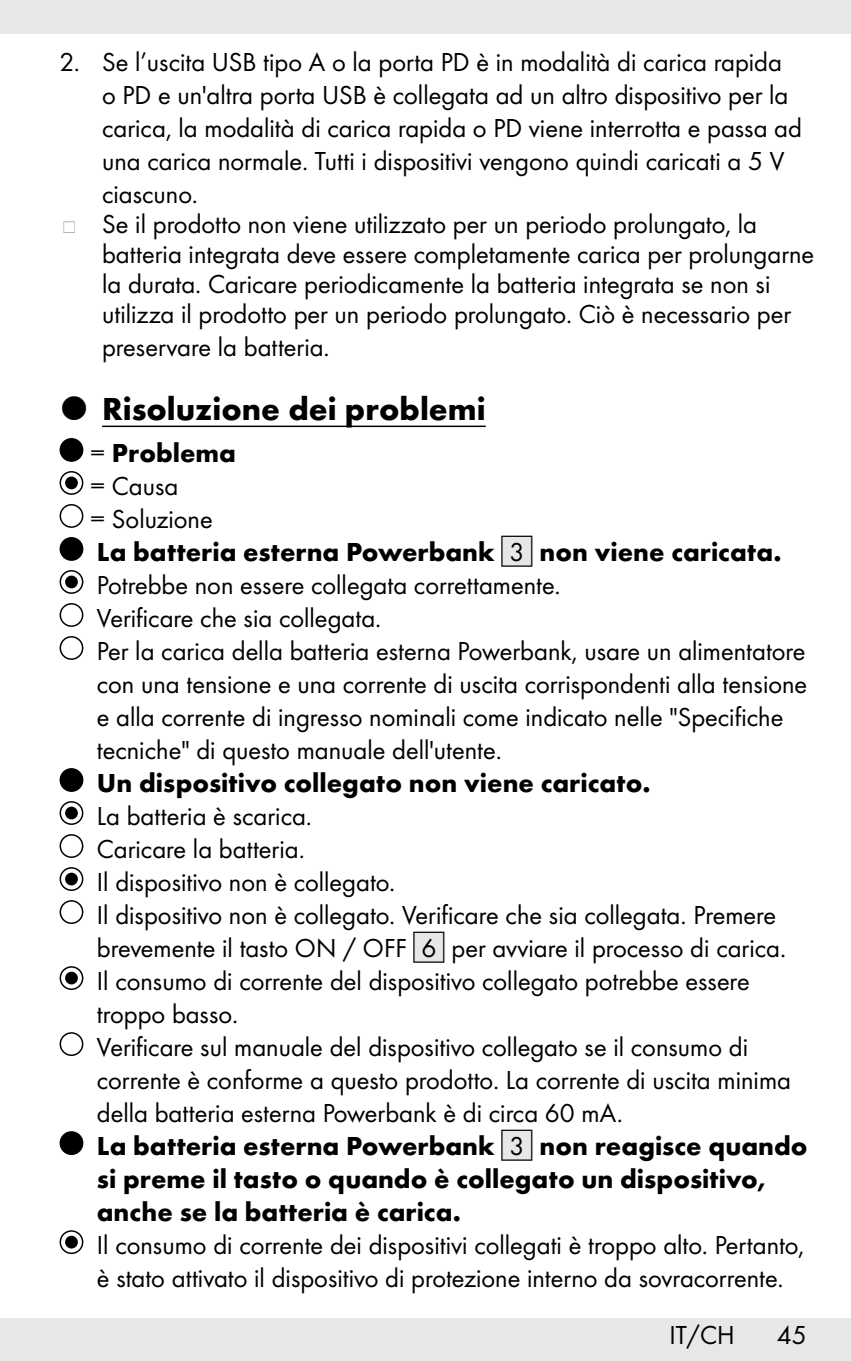
<style>
.page{position:relative;width:851px;height:1361px;background:#fff}
.page>*{position:absolute;margin:0;border:0;box-sizing:border-box;transform-origin:0 0}
.t1{font:700 33px "Futura";color:#000}
.t2{font:27px/33px "Futura Boo";color:#000}
.t3{font:700 27px/33px "Futura";color:#000}
.s1{font-family:"Futura Boo";font-weight:400}
.s2{font-family:"IMP Lidl Num Box";font-weight:400;font-size:23.7px;color:#e6e7e8}
.s3{font-family:"IMP Lidl Num Box";font-weight:400;font-size:23.7px}
.s4{font-family:"IMP Lidl Num Box";font-size:23.7px;color:#e6e7e8}
.s5{font-family:"IMP Lidl Num Box";font-size:23.7px}
</style>
<div class="page">
<div style="left:0;top:1318px;width:850px;height:43px;background:#e6e7e8"></div>
<div style="left:0;top:0;width:850px;height:34px;background:#e6e7e8"></div>
<hr style="left:102px;top:425px;width:383px;height:2px;background:#000">
<div style="left:60px;top:439px;width:23px;height:22px;background:#000;border-radius:50%"></div>
<div style="left:60px;top:438px;width:23px;height:24px;border:2px solid #000;border-radius:50%"></div>
<div style="left:60px;top:471px;width:23px;height:24px;border:2px solid #000;border-radius:50%"></div>
<div style="left:65px;top:476px;width:13px;height:13px;background:#000;border-radius:50%"></div>
<div style="left:60px;top:504px;width:23px;height:24px;border:2px solid #000;border-radius:50%"></div>
<div style="left:60px;top:538px;width:23px;height:22px;background:#000;border-radius:50%"></div>
<div style="left:60px;top:537px;width:23px;height:24px;border:2px solid #000;border-radius:50%"></div>
<div style="left:60px;top:570px;width:23px;height:24px;border:2px solid #000;border-radius:50%"></div>
<div style="left:65px;top:575px;width:13px;height:13px;background:#000;border-radius:50%"></div>
<div style="left:60px;top:603px;width:23px;height:24px;border:2px solid #000;border-radius:50%"></div>
<div style="left:60px;top:636px;width:23px;height:24px;border:2px solid #000;border-radius:50%"></div>
<div style="left:60px;top:769px;width:23px;height:22px;background:#000;border-radius:50%"></div>
<div style="left:60px;top:768px;width:23px;height:24px;border:2px solid #000;border-radius:50%"></div>
<div style="left:60px;top:801px;width:23px;height:24px;border:2px solid #000;border-radius:50%"></div>
<div style="left:65px;top:806px;width:13px;height:13px;background:#000;border-radius:50%"></div>
<div style="left:60px;top:834px;width:23px;height:24px;border:2px solid #000;border-radius:50%"></div>
<div style="left:60px;top:867px;width:23px;height:24px;border:2px solid #000;border-radius:50%"></div>
<div style="left:65px;top:872px;width:13px;height:13px;background:#000;border-radius:50%"></div>
<div style="left:60px;top:900px;width:23px;height:24px;border:2px solid #000;border-radius:50%"></div>
<div style="left:60px;top:966px;width:23px;height:24px;border:2px solid #000;border-radius:50%"></div>
<div style="left:65px;top:971px;width:13px;height:13px;background:#000;border-radius:50%"></div>
<div style="left:60px;top:1032px;width:23px;height:24px;border:2px solid #000;border-radius:50%"></div>
<div style="left:60px;top:1132px;width:23px;height:22px;background:#000;border-radius:50%"></div>
<div style="left:60px;top:1131px;width:23px;height:24px;border:2px solid #000;border-radius:50%"></div>
<div style="left:60px;top:1230px;width:23px;height:24px;border:2px solid #000;border-radius:50%"></div>
<div style="left:65px;top:1235px;width:13px;height:13px;background:#000;border-radius:50%"></div>
<p class="t2" style="left:102px;top:44px;width:701px;text-indent:-43px">2. Se l’uscita USB tipo A o la porta PD è in modalità di carica rapida o PD e un'altra porta USB è collegata ad un altro dispositivo per la carica, la modalità di carica rapida o PD viene interrotta e passa ad una carica normale. Tutti i dispositivi vengono quindi caricati a 5 V ciascuno.</p>
<p class="t2" style="left:102px;top:207px;width:713px;line-height:30px">Se il prodotto non viene utilizzato per un periodo prolungato, la batteria integrata deve essere completamente carica per prolungarne la durata. Caricare periodicamente la batteria integrata se non si utilizza il prodotto per un periodo prolungato. Ciò è necessario per</p>
<p class="t2" style="left:102px;top:329px;width:229px">preservare la batteria.</p>
<p class="t1" style="left:102px;top:385px;width:385px">Risoluzione dei problemi</p>
<p class="t3" style="left:90px;top:434px;width:147px"><span class="s1">=</span> Problema</p>
<p class="t2" style="left:90px;top:468px;width:124px">= Causa<br>= Soluzione</p>
<p class="t3" style="left:97px;top:533px;width:686px">La batteria esterna Powerbank <span class="s2">[</span><span class="s3">3]</span> non viene caricata.</p>
<p class="t2" style="left:97px;top:567px;width:711px">Potrebbe non essere collegata correttamente.<br>Verificare che sia collegata.<br>Per la carica della batteria esterna Powerbank, usare un alimentatore con una tensione e una corrente di uscita corrispondenti alla tensione e alla corrente di ingresso nominali come indicato nelle "Specifiche tecniche" di questo manuale dell'utente.</p>
<p class="t3" style="left:97px;top:764px;width:555px">Un dispositivo collegato non viene caricato.</p>
<p class="t2" style="left:97px;top:798px;width:695px">La batteria è scarica.<br>Caricare la batteria.<br>Il dispositivo non è collegato.<br>Il dispositivo non è collegato. Verificare che sia collegata. Premere brevemente il tasto ON / OFF <span class="s4">[</span><span class="s5">6]</span> per avviare il processo di carica.<br>Il consumo di corrente del dispositivo collegato potrebbe essere troppo basso.<br>Verificare sul manuale del dispositivo collegato se il consumo di corrente è conforme a questo prodotto. La corrente di uscita minima della batteria esterna Powerbank è di circa 60 mA.</p>
<p class="t3" style="left:97px;top:1127px;width:712px">La batteria esterna Powerbank <span class="s2">[</span><span class="s3">3]</span> non reagisce quando si preme il tasto o quando è collegato un dispositivo, anche se la batteria è carica.</p>
<p class="t2" style="left:97px;top:1227px;width:708px">Il consumo di corrente dei dispositivi collegati è troppo alto. Pertanto, è stato attivato il dispositivo di protezione interno da sovracorrente.</p>
<p class="t2" style="left:669px;top:1317px;width:67px">IT/CH</p>
<p class="t2" style="left:776px;top:1317px;width:31px">45</p>
</div>
